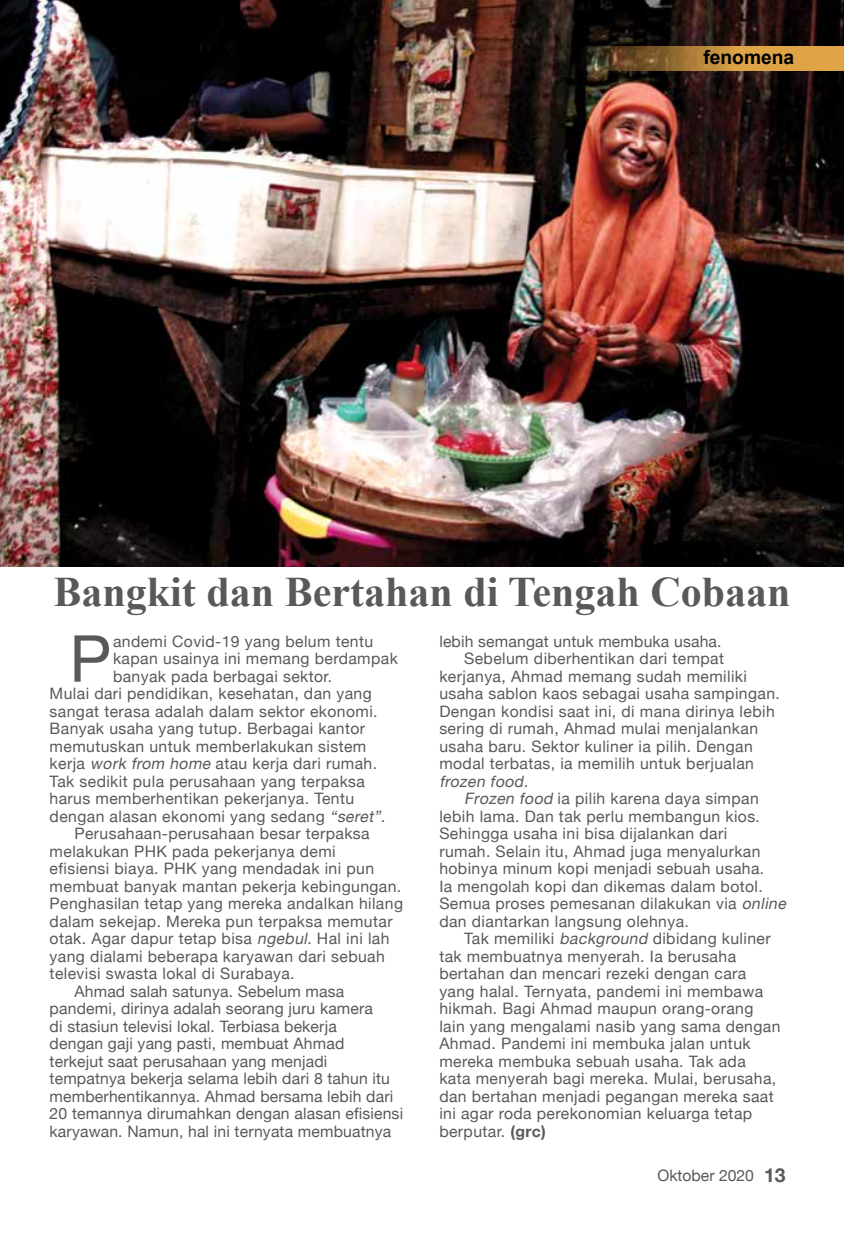
<style>
.page{position:relative;width:844px;height:1241px;background:#fff}
.page>*{position:absolute;margin:0;border:0;box-sizing:border-box;transform-origin:0 0}
.t1{font:64.75px "Helvetica Neue";color:#58595b}
.t2{font:700 42px "Times New Roman";color:#58595b}
.t3{font:700 19.25px "Arial";color:#000}
.t4{font:15.75px "Helvetica Neue";letter-spacing:.025em;color:#58595b}
.t5{font:15.75px "Helvetica Neue";color:#58595b}
.t6{font:italic 15.75px "Helvetica Neue";color:#58595b}
.s1{font-style:italic}
.s2{font-weight:700}
.s3{font-weight:700;font-size:19.25px}
</style>
<div class="page">
<img style="left:0;top:0;width:843px;height:566px">
<svg style="left:578px;top:46px;width:265px;height:25px;background:#a67b38"></svg>
<p class="t3" style="left:703px;top:43px;width:92px">fenomena</p>
<h2 class="t2" style="left:53px;top:561px;width:738px">Bangkit dan Bertahan di Tengah Cobaan</h2>
<h1 class="t1" style="left:69px;top:620px;width:43px">P</h1>
<p class="t4" style="left:113px;top:631px;width:261px">andemi Covid-19 yang belum tentu</p>
<p class="t4" style="left:113px;top:649px;width:286px">kapan usainya ini memang berdampak</p>
<p class="t4" style="left:113px;top:666px;width:220px">banyak pada berbagai sektor.</p>
<p class="t4" style="left:50px;top:684px;width:323px">Mulai dari pendidikan, kesehatan, dan yang</p>
<p class="t4" style="left:50px;top:701px;width:329px">sangat terasa adalah dalam sektor ekonomi.</p>
<p class="t4" style="left:50px;top:719px;width:317px">Banyak usaha yang tutup. Berbagai kantor</p>
<p class="t4" style="left:50px;top:736px;width:318px">memutuskan untuk memberlakukan sistem</p>
<p class="t4" style="left:50px;top:754px;width:329px">kerja <span class="s1">work from home</span> atau kerja dari rumah.</p>
<p class="t4" style="left:50px;top:771px;width:317px">Tak sedikit pula perusahaan yang terpaksa</p>
<p class="t4" style="left:50px;top:789px;width:306px">harus memberhentikan pekerjanya. Tentu</p>
<p class="t4" style="left:50px;top:806px;width:340px">dengan alasan ekonomi yang sedang <span class="s1">“seret”.</span></p>
<p class="t4" style="left:74px;top:824px;width:296px">Perusahaan-perusahaan besar terpaksa</p>
<p class="t4" style="left:50px;top:841px;width:287px">melakukan PHK pada pekerjanya demi</p>
<p class="t4" style="left:50px;top:859px;width:326px">efisiensi biaya. PHK yang mendadak ini pun</p>
<p class="t4" style="left:50px;top:876px;width:353px">membuat banyak mantan pekerja kebingungan.</p>
<p class="t4" style="left:50px;top:894px;width:355px">Penghasilan tetap yang mereka andalkan hilang</p>
<p class="t4" style="left:50px;top:911px;width:344px">dalam sekejap. Mereka pun terpaksa memutar</p>
<p class="t4" style="left:50px;top:929px;width:341px">otak. Agar dapur tetap bisa <span class="s1">ngebul</span>. Hal ini lah</p>
<p class="t4" style="left:50px;top:946px;width:336px">yang dialami beberapa karyawan dari sebuah</p>
<p class="t4" style="left:50px;top:964px;width:246px">televisi swasta lokal di Surabaya.</p>
<p class="t4" style="left:74px;top:981px;width:271px">Ahmad salah satunya. Sebelum masa</p>
<p class="t4" style="left:50px;top:999px;width:325px">pandemi, dirinya adalah seorang juru kamera</p>
<p class="t4" style="left:50px;top:1016px;width:288px">di stasiun televisi lokal. Terbiasa bekerja</p>
<p class="t4" style="left:50px;top:1034px;width:296px">dengan gaji yang pasti, membuat Ahmad</p>
<p class="t4" style="left:50px;top:1051px;width:279px">terkejut saat perusahaan yang menjadi</p>
<p class="t4" style="left:50px;top:1069px;width:342px">tempatnya bekerja selama lebih dari 8 tahun itu</p>
<p class="t4" style="left:50px;top:1086px;width:345px">memberhentikannya. Ahmad bersama lebih dari</p>
<p class="t4" style="left:50px;top:1104px;width:355px">20 temannya dirumahkan dengan alasan efisiensi</p>
<p class="t4" style="left:50px;top:1121px;width:343px">karyawan. Namun, hal ini ternyata membuatnya</p>
<p class="t4" style="left:439px;top:631px;width:284px">lebih semangat untuk membuka usaha.</p>
<p class="t4" style="left:464px;top:649px;width:261px">Sebelum diberhentikan dari tempat</p>
<p class="t4" style="left:439px;top:666px;width:309px">kerjanya, Ahmad memang sudah memiliki</p>
<p class="t4" style="left:439px;top:684px;width:342px">usaha sablon kaos sebagai usaha sampingan.</p>
<p class="t4" style="left:439px;top:701px;width:337px">Dengan kondisi saat ini, di mana dirinya lebih</p>
<p class="t4" style="left:439px;top:719px;width:320px">sering di rumah, Ahmad mulai menjalankan</p>
<p class="t4" style="left:439px;top:736px;width:315px">usaha baru. Sektor kuliner ia pilih. Dengan</p>
<p class="t4" style="left:439px;top:754px;width:316px">modal terbatas, ia memilih untuk berjualan</p>
<p class="t6" style="left:439px;top:771px;width:93px">frozen food.</p>
<p class="t4" style="left:464px;top:789px;width:296px"><span class="s1">Frozen food</span> ia pilih karena daya simpan</p>
<p class="t4" style="left:439px;top:806px;width:322px">lebih lama. Dan tak perlu membangun kios.</p>
<p class="t4" style="left:439px;top:824px;width:289px">Sehingga usaha ini bisa dijalankan dari</p>
<p class="t4" style="left:439px;top:841px;width:322px">rumah. Selain itu, Ahmad juga menyalurkan</p>
<p class="t4" style="left:439px;top:859px;width:326px">hobinya minum kopi menjadi sebuah usaha.</p>
<p class="t4" style="left:439px;top:876px;width:325px">Ia mengolah kopi dan dikemas dalam botol.</p>
<p class="t4" style="left:439px;top:894px;width:351px">Semua proses pemesanan dilakukan via <span class="s1">online</span></p>
<p class="t4" style="left:439px;top:911px;width:251px">dan diantarkan langsung olehnya.</p>
<p class="t4" style="left:464px;top:929px;width:308px">Tak memiliki <span class="s1">background</span> dibidang kuliner</p>
<p class="t4" style="left:439px;top:946px;width:298px">tak membuatnya menyerah. Ia berusaha</p>
<p class="t4" style="left:439px;top:964px;width:308px">bertahan dan mencari rezeki dengan cara</p>
<p class="t4" style="left:439px;top:981px;width:325px">yang halal. Ternyata, pandemi ini membawa</p>
<p class="t4" style="left:439px;top:999px;width:315px">hikmah. Bagi Ahmad maupun orang-orang</p>
<p class="t4" style="left:439px;top:1016px;width:342px">lain yang mengalami nasib yang sama dengan</p>
<p class="t4" style="left:439px;top:1034px;width:313px">Ahmad. Pandemi ini membuka jalan untuk</p>
<p class="t4" style="left:439px;top:1051px;width:308px">mereka membuka sebuah usaha. Tak ada</p>
<p class="t4" style="left:439px;top:1069px;width:338px">kata menyerah bagi mereka. Mulai, berusaha,</p>
<p class="t4" style="left:439px;top:1086px;width:336px">dan bertahan menjadi pegangan mereka saat</p>
<p class="t4" style="left:439px;top:1104px;width:314px">ini agar roda perekonomian keluarga tetap</p>
<p class="t4" style="left:439px;top:1121px;width:108px">berputar. <span class="s2">(grc)</span></p>
<p class="t5" style="left:657px;top:1165px;width:129px">Oktober 2020 <span class="s3">13</span></p>
</div>
